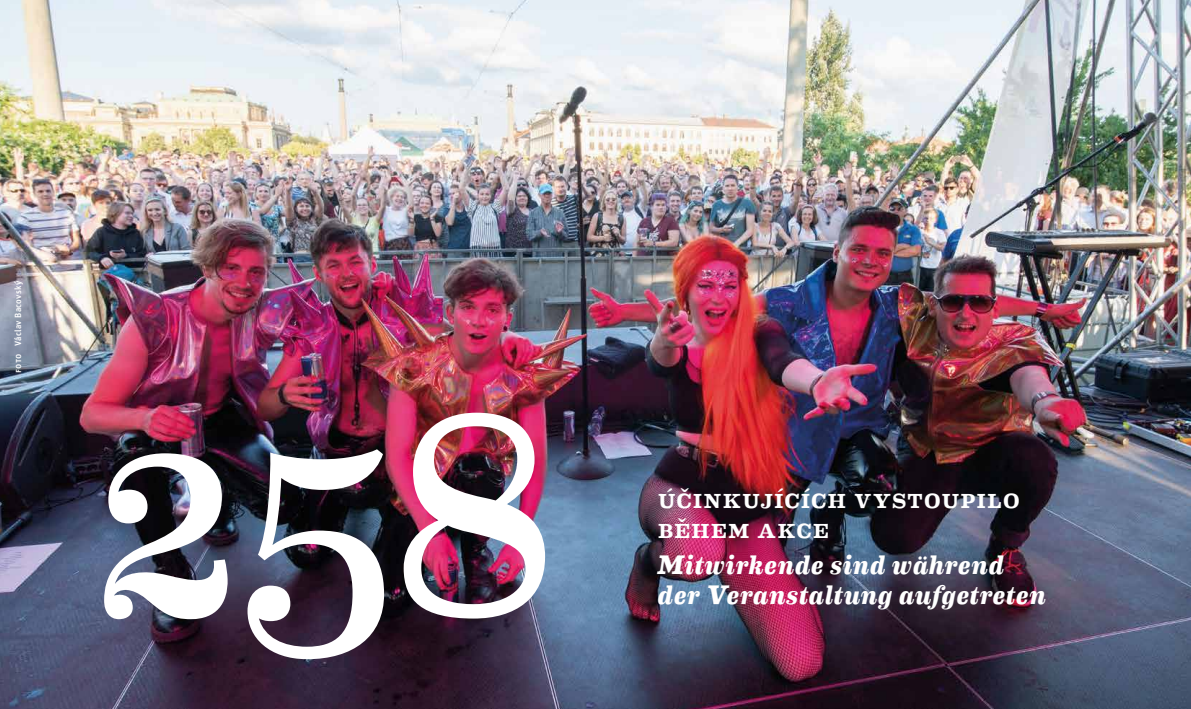
<style>
.page{position:relative;width:1191px;height:709px;background:#fff}
.page>*{position:absolute;margin:0;border:0;box-sizing:border-box;transform-origin:0 0}
.t1{font:283.9px "Eames Century Modern";color:#fff}
.t2{font:italic 700 27px/30px "Eames Century Modern";letter-spacing:.015em;color:#fff}
.t3{font:500 27px "Eames Century Modern";color:#fff}
.t4{font:500 9px "Unit Pro";letter-spacing:.025em;color:#fff}
</style>
<div class="page">
<img style="left:0;top:0;width:1191px;height:709px">
<p class="t4" style="left:12px;top:373px;width:94px;rotate:-90deg">foto Václav Bacovský</p>
<h1 class="t1" style="left:94px;top:305px;width:464px">258</h1>
<p class="t3" style="left:657px;top:478px;width:17px">účinkujícíc</p>
<p class="t3" style="left:827px;top:478px;width:44px">h vystoupilo</p>
<p class="t3" style="left:657px;top:508px;width:119px">během akce</p>
<p class="t2" style="left:657px;top:547px;width:390px">Mitwirkende sind während der Veranstaltung aufgetreten</p>
</div>
